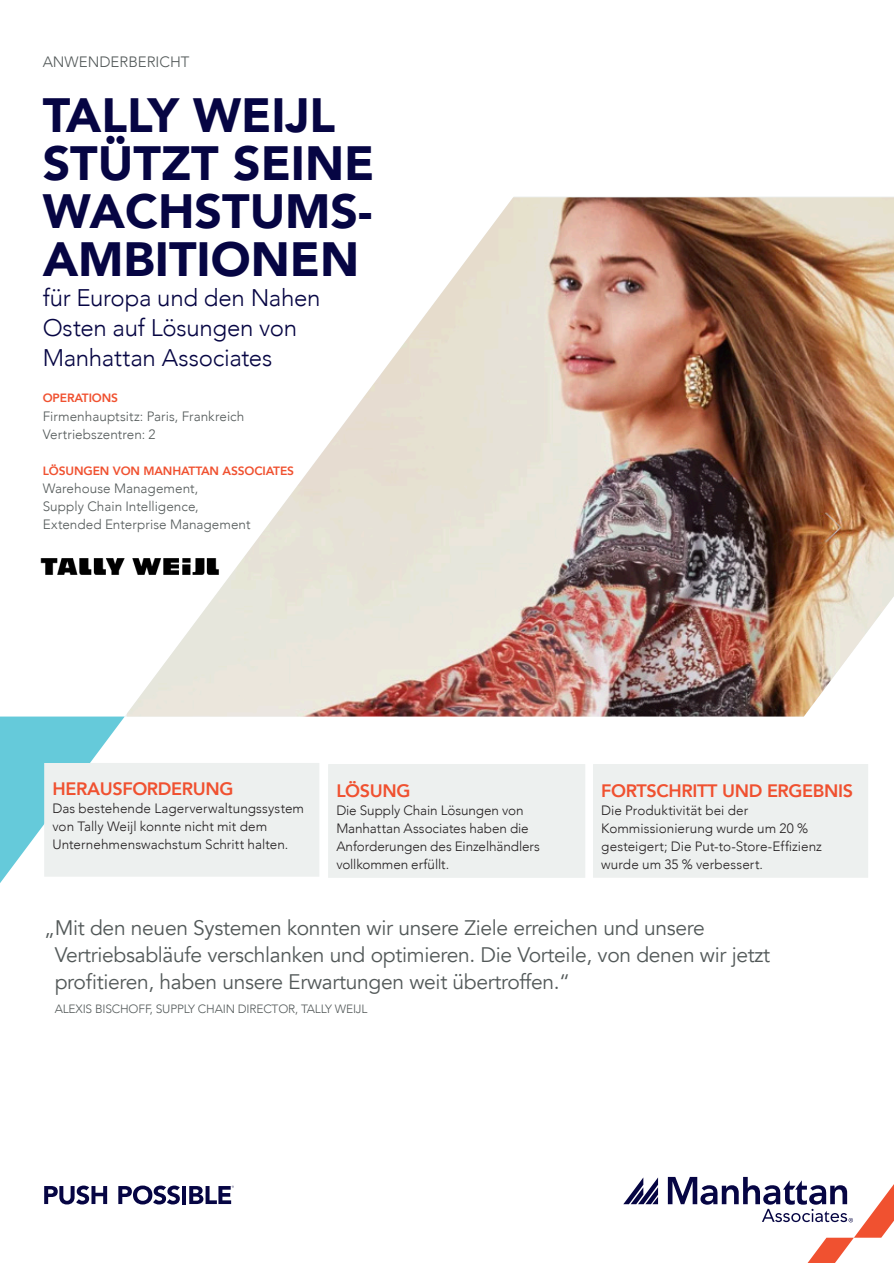
<style>
.page{position:relative;width:894px;height:1263px;background:#fff}
.page>*{position:absolute;margin:0;border:0;box-sizing:border-box;transform-origin:0 0}
.t1{font:900 48px "Avenir";color:#060543}
.t2{font:300 24px "Avenir";letter-spacing:-.01em;color:#060543}
.callout_quote{font:21px/27px "Avenir";letter-spacing:-.015em;color:#535959}
.t3{font:800 18px "Avenir";letter-spacing:-.02em;color:#f05130}
.MINI_BROW{font:300 15px "Avenir";color:#535959}
.Body_Copy{font:300 13.5px/18px "Avenir";color:#231f20}
.Body_gray{font:300 13.5px "Avenir";letter-spacing:.005em;color:#535959}
.callout_quote-2{font:300 12px "Avenir";letter-spacing:-.015em;color:#535959}
.t4{font:800 12px "Avenir";letter-spacing:-.01em;color:#f05130}
</style>
<div class="page">
<img style="left:127px;top:197px;width:766px;height:519px">
<svg style="left:0;top:716px;width:125px;height:167px"></svg>
<div style="left:45px;top:763px;width:273px;height:113px;background:#edf0ef"></div>
<div style="left:329px;top:765px;width:255px;height:112px;background:#edf0ef"></div>
<div style="left:328px;top:764px;width:257px;height:114px;border:2px solid #edf0ef"></div>
<div style="left:593px;top:765px;width:274px;height:112px;background:#edf0ef"></div>
<div style="left:592px;top:764px;width:275px;height:113px;border:2px solid #edf0ef"></div>
<svg style="left:44px;top:1185px;width:63px;height:19px"></svg>
<svg style="left:118px;top:1185px;width:62px;height:19px"></svg>
<hr style="left:182px;top:1186px;width:4px;height:18px;background:#060543">
<svg style="left:189px;top:1185px;width:45px;height:19px"></svg>
<svg style="left:623px;top:1177px;width:34px;height:27px"></svg>
<svg style="left:667px;top:1176px;width:226px;height:87px"></svg>
<img style="left:40px;top:552px;width:183px;height:28px">
<p class="MINI_BROW" style="left:43px;top:53px;width:148px">ANWENDERBERICHT</p>
<p class="t1" style="left:43px;top:74px;width:294px">TALLY WEIJL</p>
<p class="t1" style="left:43px;top:122px;width:333px">STÜTZT SEINE</p>
<p class="t1" style="left:43px;top:170px;width:331px">WACHSTUMS-</p>
<p class="t1" style="left:43px;top:218px;width:318px">AMBITIONEN</p>
<p class="t2" style="left:43px;top:283px;width:279px">für Europa und den Nahen</p>
<p class="t2" style="left:43px;top:313px;width:256px">Osten auf Lösungen von</p>
<p class="t2" style="left:43px;top:343px;width:231px">Manhattan Associates</p>
<p class="t4" style="left:43px;top:389px;width:77px">OPERATIONS</p>
<p class="Body_gray" style="left:43px;top:408px;width:203px">Firmenhauptsitz: Paris, Frankreich</p>
<p class="Body_gray" style="left:43px;top:426px;width:114px">Vertriebszentren: 2</p>
<p class="t4" style="left:43px;top:461px;width:253px">LÖSUNGEN VON MANHATTAN ASSOCIATES</p>
<p class="Body_gray" style="left:43px;top:480px;width:157px">Warehouse Management,</p>
<p class="Body_gray" style="left:43px;top:498px;width:157px">Supply Chain Intelligence,</p>
<p class="Body_gray" style="left:43px;top:516px;width:209px">Extended Enterprise Management</p>
<p class="t3" style="left:52px;top:775px;width:182px">HERAUSFORDERUNG</p>
<p class="Body_Copy" style="left:52px;top:800px;width:253px">Das bestehende Lagerverwaltungssystem</p>
<p class="Body_Copy" style="left:52px;top:818px;width:237px">von Tally Weijl konnte nicht mit dem<br>Unternehmenswachstum Schritt halten.</p>
<p class="t3" style="left:336px;top:776px;width:76px">LÖSUNG</p>
<p class="Body_Copy" style="left:336px;top:801px;width:205px">Die Supply Chain Lösungen von<br>Manhattan Associates haben die<br>Anforderungen des Einzelhändlers vollkommen erfüllt.</p>
<p class="t3" style="left:601px;top:776px;width:253px">FORTSCHRITT UND ERGEBNIS</p>
<p class="Body_Copy" style="left:601px;top:801px;width:222px">Die Produktivität bei der<br>Kommissionierung wurde um 20 % gesteigert; Die Put-to-Store-Effizienz wurde um 35 % verbessert.</p>
<p class="callout_quote" style="left:55px;top:915px;width:716px;text-indent:-11px">„Mit den neuen Systemen konnten wir unsere Ziele erreichen und unsere<br>Vertriebsabläufe verschlanken und optimieren. Die Vorteile, von denen wir jetzt profitieren, haben unsere Erwartungen weit übertroffen.“</p>
<p class="callout_quote-2" style="left:55px;top:1002px;width:314px">ALEXIS BISCHOFF, SUPPLY CHAIN DIRECTOR, TALLY WEIJL</p>
</div>
